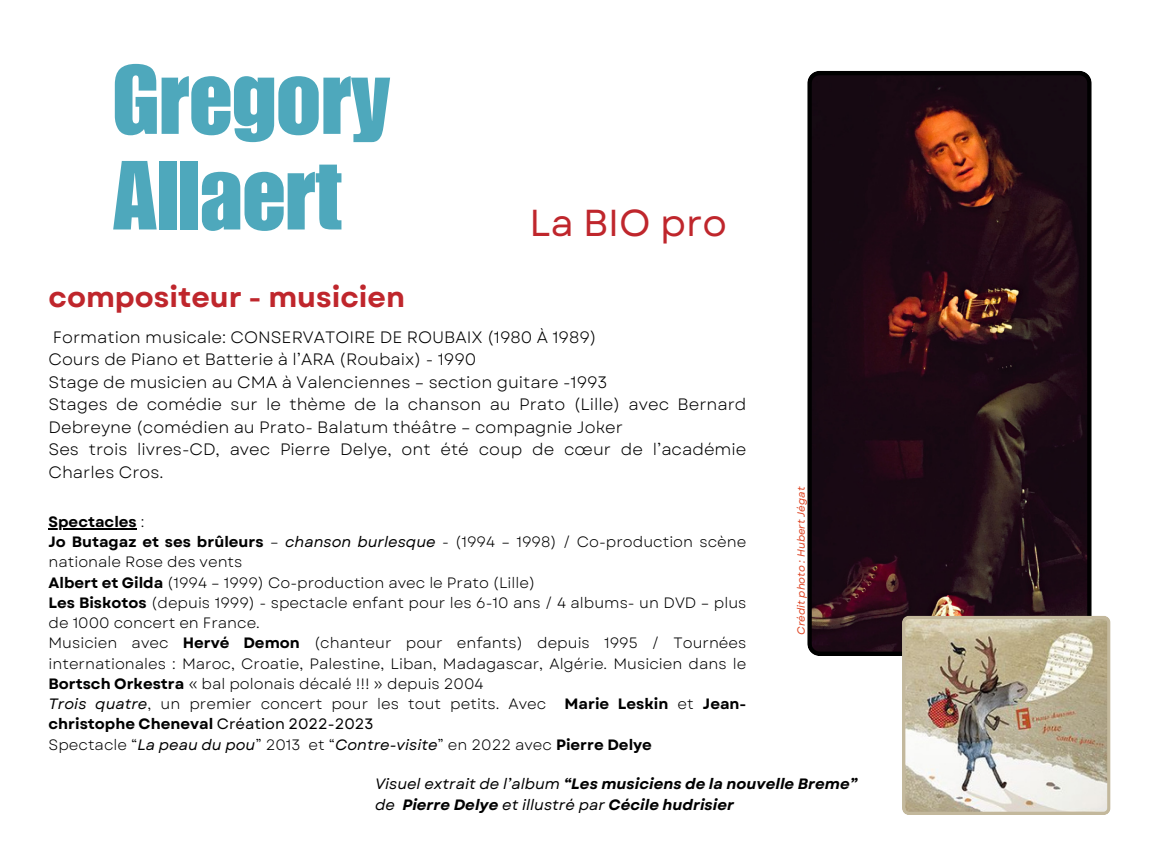
<style>
.page{position:relative;width:1152px;height:864px;background:#fff}
.page>*{position:absolute;margin:0;border:0;box-sizing:border-box;transform-origin:0 0}
.t1{font:96px/95.7px "Impact LT Std";color:#4ea8bc}
.t2{font:37.5px "Garet";color:#bf262c}
.t3{font:700 28.5px "Garet";color:#bf262c}
.t4{font:16.5px/22.5px "Garet";color:#000}
.t5{font:15px/20.2px "Garet";color:#000}
.t6{font:italic 700 15px/20.2px "Garet";color:#000}
.t7{font:italic 10.5px "Garet";color:#de4524}
.s1{font-weight:700}
.s2{font-style:italic}
.s3{font-style:inherit}
.s4{font-weight:400}
</style>
<div class="page">
<svg style="left:807px;top:71px;width:285px;height:585px;background:#271017"></svg>
<img style="left:902px;top:616px;width:208px;height:199px">
<hr style="left:49px;top:528px;width:88px;height:1px;background:#000">
<h1 class="t1" style="left:113px;top:65px;width:279px">Gregory<br>Allaert</h1>
<h2 class="t2" style="left:530px;top:196px;width:199px">La BIO pro</h2>
<h3 class="t3" style="left:49px;top:276px;width:358px">compositeur - musicien</h3>
<p class="t4" style="left:49px;top:326px;width:700px">Formation musicale: CONSERVATOIRE DE ROUBAIX (1980 À 1989)<br>Cours de Piano et Batterie à l’ARA (Roubaix) - 1990<br>Stage de musicien au CMA à Valenciennes – section guitare -1993<br>Stages de comédie sur le thème de la chanson au Prato (Lille) avec Bernard Debreyne (comédien au Prato- Balatum théâtre – compagnie Joker<br>Ses trois livres-CD, avec Pierre Delye, ont été coup de cœur de l’académie Charles Cros.</p>
<p class="t5" style="left:49px;top:512px;width:700px"><span class="s1">Spectacles</span> :<br><span class="s1">Jo Butagaz et ses brûleurs</span> – <span class="s2">chanson burlesque</span> - (1994 – 1998) / Co-production scène nationale Rose des vents<br><span class="s1">Albert et Gilda</span> (1994 – 1999) Co-production avec le Prato (Lille)<br><span class="s1">Les Biskotos</span> (depuis 1999) - spectacle enfant pour les 6-10 ans / 4 albums- un DVD – plus de 1000 concert en France.<br>Musicien avec <span class="s1">Hervé Demon</span> (chanteur pour enfants) depuis 1995 / Tournées internationales : Maroc, Croatie, Palestine, Liban, Madagascar, Algérie. Musicien dans le <span class="s1">Bortsch Orkestra</span> « bal polonais décalé !!! » depuis 2004<br><span class="s2">Trois quatre</span>, un premier concert pour les tout petits. Avec <span class="s1">Marie Leskin</span> et <span class="s1">Jean&shy;christophe Cheneval</span> <span class="s3">Création 2022-2023<br></span>Spectacle “<span class="s2">La peau du pou</span>” 2013 et “<span class="s2">Contre-visite</span>” en 2022 avec <span class="s1">Pierre Delye</span></p>
<p class="t6" style="left:375px;top:774px;width:484px"><span class="s4">Visuel extrait de l’album</span> “Les musiciens de la nouvelle Breme” <span class="s4">de</span> Pierre Delye <span class="s4">et illustré par</span> Cécile hudrisier</p>
<p class="t7" style="left:794px;top:635px;width:150px;rotate:-90deg">Crédit photo : Hubert Jégat</p>
</div>
